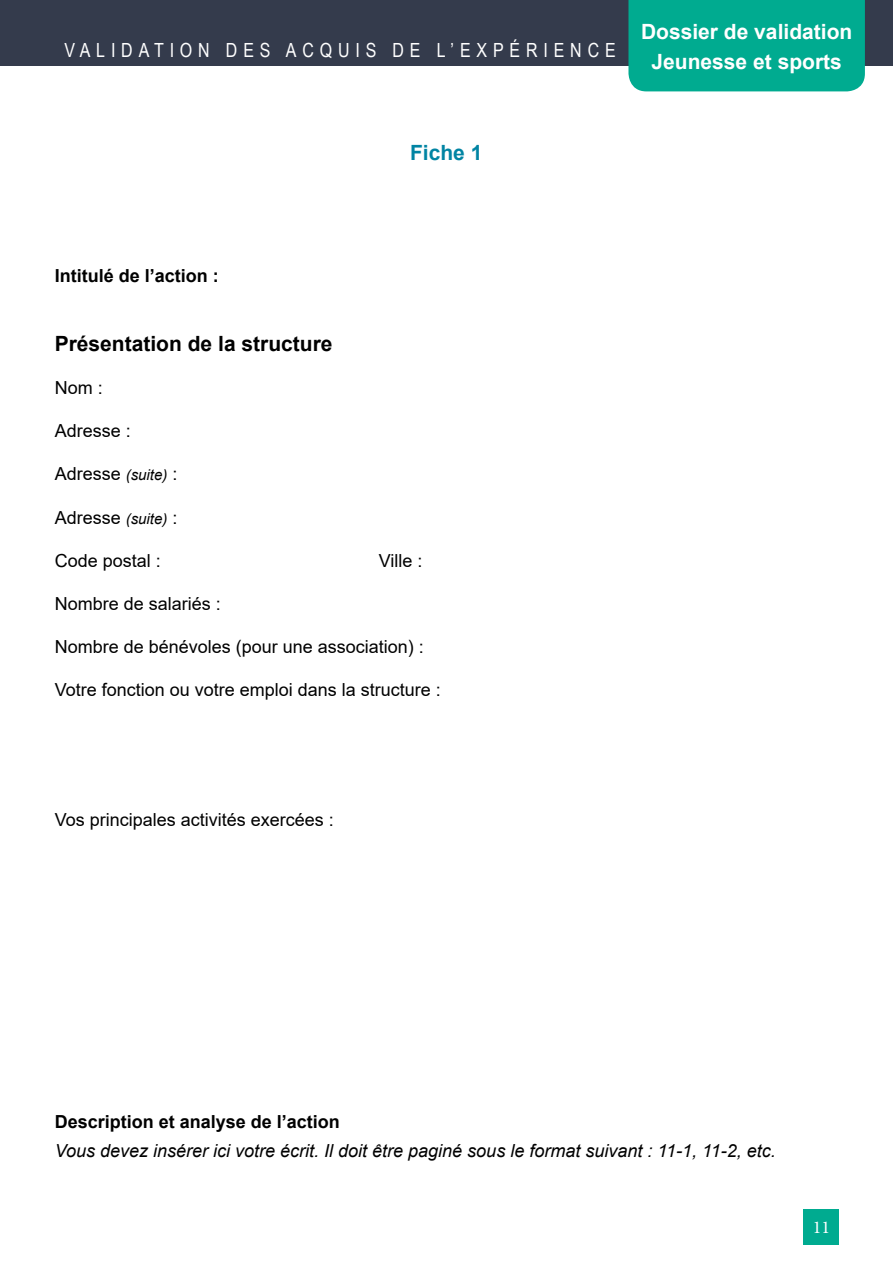
<style>
.page{position:relative;width:893px;height:1263px;background:#fff}
.page>*{position:absolute;margin:0;border:0;box-sizing:border-box;transform-origin:0 0}
.t1{font:700 21px/30.6px "Arial";color:#fff;text-align:center}
.t2{font:700 21px "Arial";color:#000}
.t3{font:700 21px "Arial";color:#0084a3}
.t4{font:19.5px "Arial Narrow";letter-spacing:.3em;color:#fff}
.t5{font:18px "Arial";color:#000}
.t6{font:italic 18px "Arial";color:#000}
.t7{font:700 18px "Arial";color:#000}
.t8{font:18px "Minion Pro";color:#fff}
.s1{font-style:italic;font-size:15px}
</style>
<div class="page">
<div style="left:0;top:0;width:893px;height:65px;background:#343b4c"></div>
<div style="left:628px;top:0;width:237px;height:91px;background:#00ab90"></div>
<div style="left:804px;top:1209px;width:35px;height:35px;background:#00ab90"></div>
<p class="t4" style="left:64px;top:36px;width:553px">VALIDATION DES ACQUIS DE L’EXPÉRIENCE</p>
<p class="t1" style="left:641px;top:16px;width:213px">Dossier de validation<br>Jeunesse et sports</p>
<p class="t3" style="left:410px;top:138px;width:74px">Fiche 1</p>
<p class="t7" style="left:55px;top:263px;width:166px">Intitulé de l’action :</p>
<p class="t2" style="left:55px;top:329px;width:279px">Présentation de la structure</p>
<p class="t5" style="left:55px;top:375px;width:50px">Nom :</p>
<p class="t5" style="left:55px;top:418px;width:78px">Adresse :</p>
<p class="t5" style="left:55px;top:462px;width:124px">Adresse <span class="s1">(suite)</span> :</p>
<p class="t5" style="left:55px;top:505px;width:124px">Adresse <span class="s1">(suite)</span> :</p>
<p class="t5" style="left:55px;top:548px;width:108px">Code postal :</p>
<p class="t5" style="left:379px;top:548px;width:45px">Ville :</p>
<p class="t5" style="left:55px;top:591px;width:168px">Nombre de salariés :</p>
<p class="t5" style="left:55px;top:634px;width:371px">Nombre de bénévoles (pour une association) :</p>
<p class="t5" style="left:55px;top:678px;width:388px">Votre fonction ou votre emploi dans la structure :</p>
<p class="t5" style="left:55px;top:807px;width:281px">Vos principales activités exercées :</p>
<p class="t7" style="left:55px;top:1109px;width:287px">Description et analyse de l’action</p>
<p class="t6" style="left:55px;top:1139px;width:723px">Vous devez insérer ici votre écrit. Il doit être paginé sous le format suivant : 11-1, 11-2, etc.</p>
<p class="t8" style="left:813px;top:1215px;width:19px">11</p>
</div>
